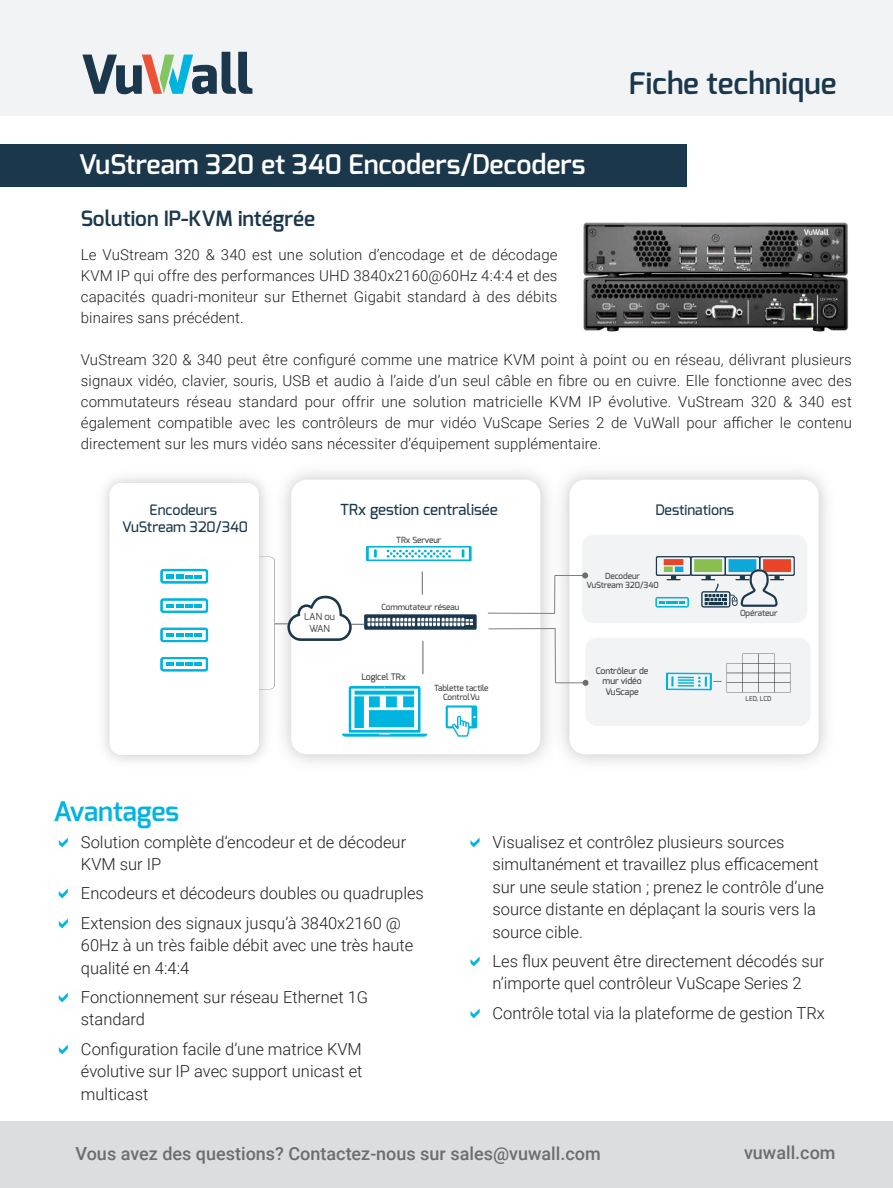
<style>
.page{position:relative;width:893px;height:1188px;background:#fff}
.page>*{position:absolute;margin:0;border:0;box-sizing:border-box;transform-origin:0 0}
.t1{font:600 30px "Exo";color:#1a374b}
.t2{font:600 27px "Exo";color:#fff}
.t3{font:600 27px "Exo";letter-spacing:-.005em;color:#00b4e0}
.t4{font:600 21px "Exo";color:#1a374b}
.t5{font:500 18px "Roboto";color:#6c6d70}
.t6{font:300 16.5px/22.5px "Roboto";color:#231f20}
.t7{font:500 15.3px "Exo";color:#1a374b}
.t8{font:300 15px/21px "Roboto";letter-spacing:.01em;color:#231f20;text-align:justify}
.t9{font:500 14.4px/17.2px "Exo";color:#1a374b;text-align:center}
.t10{font:9.75px/11.7px "Exo";color:#3e3e3f;text-align:center}
.t11{font:500 8.85px/10.1px "Exo";letter-spacing:-.005em;color:#3e3e3f;text-align:center}
.t12{font:500 8.4px/9.6px "Exo";letter-spacing:-.005em;color:#3e3e3f;text-align:center}
.t13{font:500 6.6px "Exo";color:#3e3e3f}
</style>
<div class="page">
<img style="left:268px;top:472px;width:296px;height:291px">
<div style="left:291px;top:480px;width:249px;height:274px;background:#fff;border-radius:16px"></div>
<div style="left:582px;top:535px;width:225px;height:88px;background:#f2f3f4;border-radius:12px"></div>
<div style="left:585px;top:638px;width:226px;height:88px;background:#f2f3f4;border-radius:12px"></div>
<svg style="left:666px;top:654px;width:124px;height:38px"></svg>
<hr style="left:488px;top:613px;width:67px;height:1px;background:#7f807f">
<hr style="left:554px;top:576px;width:1px;height:38px;background:#7f807f">
<hr style="left:555px;top:575px;width:31px;height:1px;background:#7f807f">
<div style="left:582px;top:572px;width:6px;height:7px;background:#6c6d70;border-radius:50%"></div>
<svg style="left:259px;top:546px;width:218px;height:191px"></svg>
<svg style="left:655px;top:556px;width:140px;height:52px"></svg>
<svg style="left:160px;top:569px;width:48px;height:15px"></svg>
<svg style="left:160px;top:598px;width:48px;height:15px"></svg>
<svg style="left:160px;top:628px;width:48px;height:14px"></svg>
<svg style="left:160px;top:657px;width:48px;height:14px"></svg>
<hr style="left:488px;top:628px;width:67px;height:1px;background:#7f807f">
<hr style="left:555px;top:628px;width:1px;height:55px;background:#7f807f">
<hr style="left:555px;top:683px;width:31px;height:1px;background:#7f807f">
<svg style="left:583px;top:680px;width:5px;height:6px"></svg>
<img style="left:583px;top:222px;width:266px;height:110px">
<div style="left:0;top:0;width:893px;height:116px;background:#f2f3f4"></div>
<svg style="left:82px;top:52px;width:170px;height:42px"></svg>
<div style="left:0;top:144px;width:686px;height:42px;background:#1a374b"></div>
<div style="left:0;top:1121px;width:893px;height:67px;background:#dcdddf"></div>
<h2 class="t2" style="left:79px;top:147px;width:508px">VuStream 320 et 340 Encoders/Decoders</h2>
<h3 class="t4" style="left:81px;top:205px;width:236px">Solution IP-KVM intégrée</h3>
<h1 class="t1" style="left:629px;top:64px;width:209px">Fiche technique</h1>
<p class="t8" style="left:81px;top:243px;width:478px">Le VuStream 320 &amp; 340 est une solution d’encodage et de décodage KVM IP qui offre des performances UHD 3840x2160@60Hz 4:4:4 et des capacités quadri-moniteur sur Ethernet Gigabit standard à des débits binaires sans précédent.</p>
<p class="t8" style="left:81px;top:348px;width:773px">VuStream 320 &amp; 340 peut être configuré comme une matrice KVM point à point ou en réseau, délivrant plusieurs signaux vidéo, clavier, souris, USB et audio à l’aide d’un seul câble en fibre ou en cuivre. Elle fonctionne avec des commutateurs réseau standard pour offrir une solution matricielle KVM IP évolutive. VuStream 320 &amp; 340 est également compatible avec les contrôleurs de mur vidéo VuScape Series 2 de VuWall pour afficher le contenu directement sur les murs vidéo sans nécessiter d’équipement supplémentaire.</p>
<p class="t9" style="left:122px;top:501px;width:127px">Encodeurs<br>VuStream 320/340</p>
<p class="t7" style="left:340px;top:500px;width:159px">TRx gestion centralisée</p>
<p class="t9" style="left:655px;top:501px;width:80px">Destinations</p>
<p class="t12" style="left:396px;top:536px;width:47px">TRx Serveur</p>
<h2 class="t3" style="left:53px;top:794px;width:127px">Avantages</h2>
<p class="t10" style="left:304px;top:611px;width:33px">LAN ou<br>WAN</p>
<p class="t12" style="left:381px;top:603px;width:79px">Commutateur réseau</p>
<p class="t11" style="left:361px;top:672px;width:46px">Logicel TRx</p>
<p class="t12" style="left:434px;top:683px;width:56px">Tablette tactile<br>ControlVu</p>
<p class="t12" style="left:587px;top:571px;width:74px">Decodeur<br>VuStream 320/340</p>
<p class="t11" style="left:596px;top:666px;width:54px">Contrôleur de mur vidéo<br>VuScape</p>
<p class="t12" style="left:740px;top:608px;width:39px">Opérateur</p>
<p class="t13" style="left:745px;top:694px;width:27px">LED, LCD</p>
<p class="t6" style="left:81px;top:830px;width:327px">Solution complète d’encodeur et de décodeur<br>KVM sur IP</p>
<p class="t6" style="left:81px;top:878px;width:344px;line-height:29.2px">Encodeurs et décodeurs doubles ou quadruples<br>Extension des signaux jusqu’à 3840x2160 @</p>
<p class="t6" style="left:81px;top:933px;width:334px">60Hz à un très faible débit avec une très haute qualité en 4:4:4</p>
<p class="t6" style="left:81px;top:985px;width:289px">Fonctionnement sur réseau Ethernet 1G standard</p>
<p class="t6" style="left:81px;top:1037px;width:283px;text-align:justify">Configuration facile d’une matrice KVM évolutive sur IP avec support unicast et multicast</p>
<p class="t6" style="left:492px;top:830px;width:333px">Visualisez et contrôlez plusieurs sources simultanément et travaillez plus efficacement sur une seule station ; prenez le contrôle d’une source distante en déplaçant la souris vers la source cible.</p>
<p class="t6" style="left:492px;top:949px;width:333px">Les flux peuvent être directement décodés sur n’importe quel contrôleur VuScape Series 2</p>
<p class="t6" style="left:492px;top:1001px;width:334px">Contrôle total via la plateforme de gestion TRx</p>
<p class="t5" style="left:75px;top:1141px;width:527px">Vous avez des questions? Contactez-nous sur sales@vuwall.com</p>
<p class="t5" style="left:744px;top:1140px;width:93px">vuwall.com</p>
</div>
